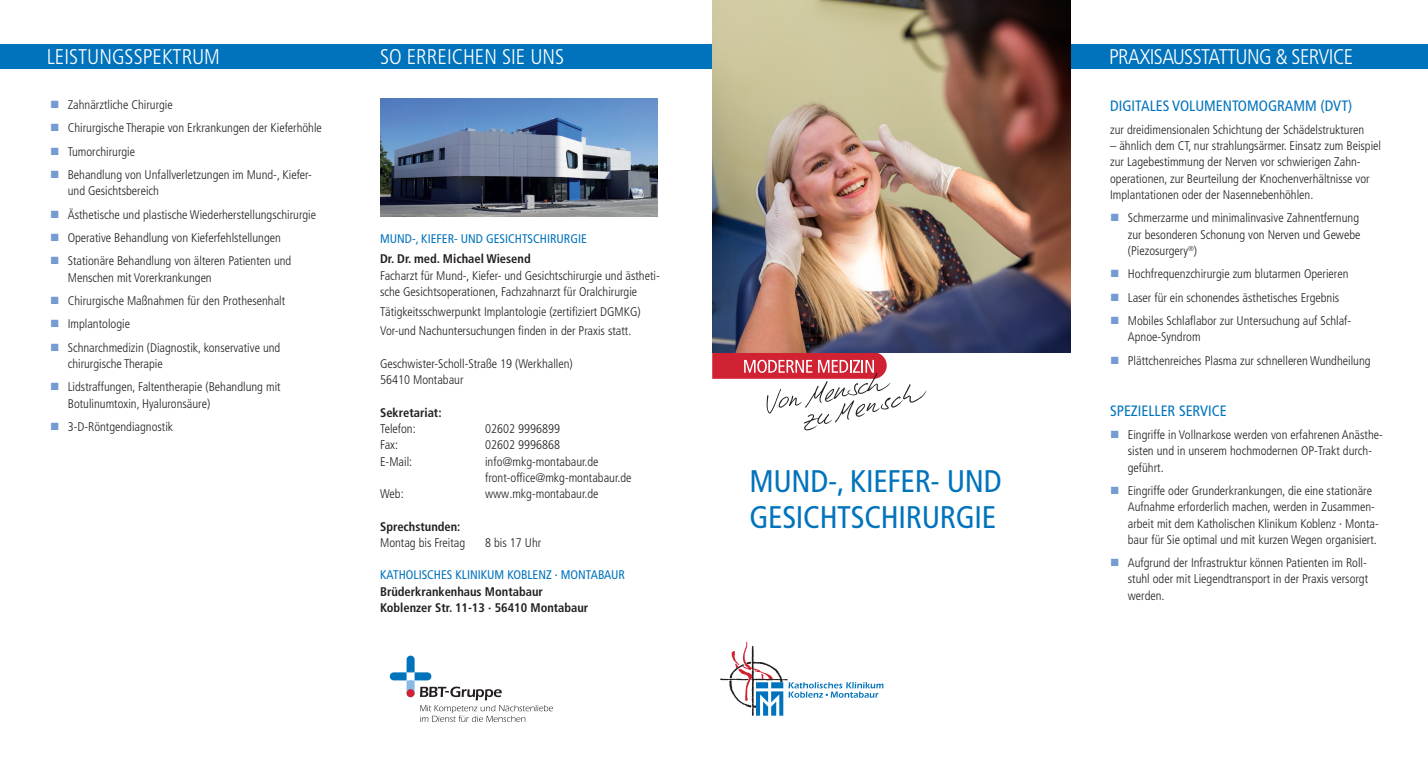
<style>
.page{position:relative;width:1428px;height:766px;background:#fff}
.page>*{position:absolute;margin:0;border:0;box-sizing:border-box;transform-origin:0 0}
.Titel-Headline{font:condensed 31.25px/36.2px "Frutiger LT Pro";letter-spacing:-.01em;color:#0073bc}
.Headline_17_18_weiß{font:300 condensed 21.25px "Frutiger LT Pro";color:#fff}
.Headline_17_18_weiß-2{font:300 condensed 21.25px "Frutiger LT Pro";letter-spacing:-.03em;color:#fff}
.Fließtext{font:condensed 15px "Frutiger LT Pro";color:#0073bc}
.Fließtext-2{font:300 condensed 12.5px/16.2px "Frutiger LT Pro";color:#231f20}
.Fließtext-3{font:700 condensed 12.5px "Frutiger LT Pro";color:#231f20}
.Fließtext-4{font:condensed 12.5px "Frutiger LT Pro";color:#0073bc}
.s1{color:#749cd2}
</style>
<div class="page">
<svg style="left:390px;top:655px;width:163px;height:66px"></svg>
<svg style="left:720px;top:641px;width:163px;height:74px"></svg>
<svg style="left:712px;top:352px;width:215px;height:78px"></svg>
<div style="left:1069px;top:44px;width:359px;height:25px;background:#0073bc"></div>
<div style="left:0;top:44px;width:714px;height:25px;background:#0073bc"></div>
<img style="left:380px;top:99px;width:278px;height:118px">
<img style="left:712px;top:0;width:358px;height:352px">
<p class="Headline_17_18_weiß" style="left:47px;top:44px;width:175px">LEISTUNGSSPEKTRUM</p>
<p class="Headline_17_18_weiß" style="left:380px;top:44px;width:186px">SO ERREICHEN SIE UNS</p>
<p class="Headline_17_18_weiß-2" style="left:1109px;top:45px;width:246px">PRAXISAUSSTATTUNG &amp; SERVICE</p>
<p class="Fließtext-2" style="left:50px;top:97px;width:124px"><span class="s1">■</span> Zahnärztliche Chirurgie</p>
<p class="Fließtext-2" style="left:50px;top:120px;width:273px"><span class="s1">■</span> Chirurgische Therapie von Erkrankungen der Kieferhöhle</p>
<p class="Fließtext-2" style="left:50px;top:143px;width:87px"><span class="s1">■</span> Tumorchirurgie</p>
<p class="Fließtext-2" style="left:68px;top:167px;width:246px;text-indent:-18px"><span class="s1">■</span> Behandlung von Unfallverletzungen im Mund-, Kiefer&shy;und Gesichtsbereich</p>
<p class="Fließtext-2" style="left:50px;top:206px;width:268px"><span class="s1">■</span> Ästhetische und plastische Wiederherstellungschirurgie</p>
<p class="Fließtext-2" style="left:50px;top:229px;width:232px"><span class="s1">■</span> Operative Behandlung von Kieferfehlstellungen</p>
<p class="Fließtext-2" style="left:68px;top:253px;width:225px;text-indent:-18px"><span class="s1">■</span> Stationäre Behandlung von älteren Patienten und<br>Menschen mit Vorerkrankungen</p>
<p class="Fließtext-2" style="left:50px;top:292px;width:237px"><span class="s1">■</span> Chirurgische Maßnahmen für den Prothesenhalt</p>
<p class="Fließtext-2" style="left:50px;top:316px;width:81px"><span class="s1">■</span> Implantologie</p>
<p class="Fließtext-2" style="left:68px;top:339px;width:214px;text-indent:-18px"><span class="s1">■</span> Schnarchmedizin (Diagnostik, konservative und chirurgische Therapie</p>
<p class="Fließtext-2" style="left:68px;top:379px;width:214px;text-indent:-18px"><span class="s1">■</span> Lidstraffungen, Faltentherapie (Behandlung mit<br>Botulinumtoxin, Hyaluronsäure)</p>
<p class="Fließtext-2" style="left:50px;top:418px;width:125px"><span class="s1">■</span> 3-D-Röntgendiagnostik</p>
<p class="Fließtext-4" style="left:380px;top:232px;width:208px">MUND-, KIEFER- UND GESICHTSCHIRURGIE</p>
<p class="Fließtext-3" style="left:380px;top:251px;width:152px">Dr. Dr. med. Michael Wiesend</p>
<p class="Fließtext-2" style="left:380px;top:267px;width:281px">Facharzt für Mund-, Kiefer- und Gesichtschirurgie und ästheti&shy;sche Gesichtsoperationen, Fachzahnarzt für Oralchirurgie</p>
<p class="Fließtext-2" style="left:380px;top:303px;width:262px">Tätigkeitsschwerpunkt Implantologie (zertifiziert DGMKG)</p>
<p class="Fließtext-2" style="left:380px;top:323px;width:253px">Vor-und Nachuntersuchungen finden in der Praxis statt.</p>
<p class="Fließtext-2" style="left:380px;top:355px;width:194px">Geschwister-Scholl-Straße 19 (Werkhallen)</p>
<p class="Fließtext-2" style="left:380px;top:372px;width:85px">56410 Montabaur</p>
<p class="Fließtext-3" style="left:380px;top:405px;width:63px">Sekretariat:</p>
<p class="Fließtext-2" style="left:380px;top:420px;width:37px">Telefon:</p>
<p class="Fließtext-2" style="left:485px;top:420px;width:76px">02602 9996899</p>
<p class="Fließtext-2" style="left:380px;top:437px;width:20px">Fax:</p>
<p class="Fließtext-2" style="left:485px;top:437px;width:76px">02602 9996868</p>
<p class="Fließtext-2" style="left:380px;top:453px;width:34px">E-Mail:</p>
<p class="Fließtext-2" style="left:485px;top:453px;width:148px">info@mkg-montabaur.de front-office@mkg-montabaur.de</p>
<p class="Fließtext-2" style="left:380px;top:485px;width:25px">Web:</p>
<p class="Fließtext-2" style="left:485px;top:485px;width:115px">www.mkg-montabaur.de</p>
<p class="Fließtext-3" style="left:380px;top:518px;width:82px">Sprechstunden:</p>
<p class="Fließtext-2" style="left:380px;top:534px;width:87px">Montag bis Freitag</p>
<p class="Fließtext-2" style="left:485px;top:534px;width:58px">8 bis 17 Uhr</p>
<p class="Fließtext-4" style="left:380px;top:567px;width:246px">KATHOLISCHES KLINIKUM KOBLENZ · MONTABAUR</p>
<p class="Fließtext-3" style="left:380px;top:583px;width:164px">Brüderkrankenhaus Montabaur</p>
<p class="Fließtext-3" style="left:380px;top:600px;width:210px">Koblenzer Str. 11-13 · 56410 Montabaur</p>
<p class="Titel-Headline" style="left:749px;top:462px;width:254px">MUND-, KIEFER- UND<br>GESICHTSCHIRURGIE</p>
<p class="Fließtext" style="left:1110px;top:97px;width:244px">DIGITALES VOLUMENTOMOGRAMM (DVT)</p>
<p class="Fließtext-2" style="left:1110px;top:121px;width:256px">zur dreidimensionalen Schichtung der Schädelstrukturen</p>
<p class="Fließtext-2" style="left:1110px;top:138px;width:273px">– ähnlich dem CT, nur strahlungsärmer. Einsatz zum Beispiel zur Lagebestimmung der Nerven vor schwierigen Zahn&shy;operationen, zur Beurteilung der Knochenverhältnisse vor Implantationen oder der Nasennebenhöhlen.</p>
<p class="Fließtext-2" style="left:1128px;top:210px;width:234px;text-align:justify;text-indent:-18px"><span class="s1">■</span> Schmerzarme und minimalinvasive Zahnentfernung zur besonderen Schonung von Nerven und Gewebe (Piezosurgery<sup>®</sup>)</p>
<p class="Fließtext-2" style="left:1110px;top:266px;width:240px"><span class="s1">■</span> Hochfrequenzchirurgie zum blutarmen Operieren</p>
<p class="Fließtext-2" style="left:1110px;top:289px;width:231px"><span class="s1">■</span> Laser für ein schonendes ästhetisches Ergebnis</p>
<p class="Fließtext-2" style="left:1128px;top:312px;width:225px;text-indent:-18px"><span class="s1">■</span> Mobiles Schlaflabor zur Untersuchung auf Schlaf-<br>Apnoe-Syndrom</p>
<p class="Fließtext-2" style="left:1110px;top:352px;width:262px"><span class="s1">■</span> Plättchenreiches Plasma zur schnelleren Wundheilung</p>
<p class="Fließtext" style="left:1110px;top:402px;width:118px">SPEZIELLER SERVICE</p>
<p class="Fließtext-2" style="left:1128px;top:427px;width:257px;text-indent:-18px"><span class="s1">■</span> Eingriffe in Vollnarkose werden von erfahrenen Anästhe&shy;sisten und in unserem hochmodernen OP-Trakt durch&shy;geführt.</p>
<p class="Fließtext-2" style="left:1128px;top:482px;width:252px;text-indent:-18px"><span class="s1">■</span> Eingriffe oder Grunderkrankungen, die eine stationäre Aufnahme erforderlich machen, werden in Zusammen&shy;arbeit mit dem Katholischen Klinikum Koblenz · Monta&shy;baur für Sie optimal und mit kurzen Wegen organisiert.</p>
<p class="Fließtext-2" style="left:1128px;top:554px;width:242px;text-align:justify;text-indent:-18px"><span class="s1">■</span> Aufgrund der Infrastruktur können Patienten im Roll&shy;stuhl oder mit Liegendtransport in der Praxis versorgt werden.</p>
</div>
